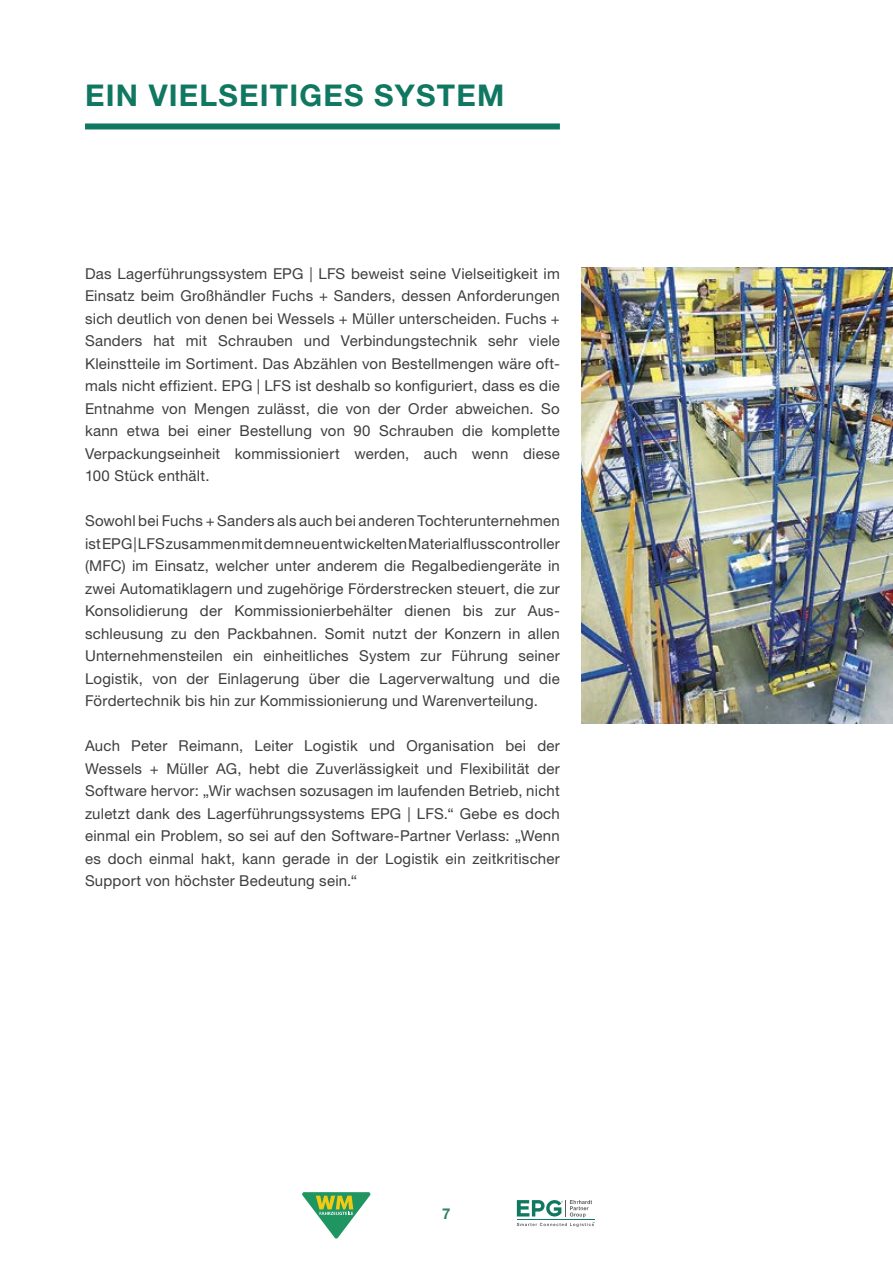
<style>
.page{position:relative;width:893px;height:1263px;background:#fff}
.page>*{position:absolute;margin:0;border:0;box-sizing:border-box;transform-origin:0 0}
.t1{font:700 30px "Helvetica Neue LT Pro";letter-spacing:.04em;color:#107760}
.t2{font:15px/22.5px "Helvetica Neue LT Pro";letter-spacing:.015em;color:#3f3e3e;text-align:justify}
.t3{font:700 15px "Helvetica Neue LT Pro";color:#33816c}
</style>
<div class="page">
<svg style="left:517px;top:1200px;width:77px;height:27px"></svg>
<svg style="left:302px;top:1192px;width:68px;height:46px"></svg>
<img style="left:581px;top:268px;width:312px;height:456px">
<div style="left:85px;top:123px;width:475px;height:6px;background:#107760"></div>
<h1 class="t1" style="left:85px;top:77px;width:421px">EIN VIELSEITIGES SYSTEM</h1>
<p class="t2" style="left:85px;top:262px;width:476px">Das Lagerführungssystem EPG | LFS beweist seine Vielseitigkeit im Einsatz beim Großhändler Fuchs + Sanders, dessen Anforderungen sich deutlich von denen bei Wessels + Müller unterscheiden. Fuchs + Sanders hat mit Schrauben und Verbindungstechnik sehr viele Kleinstteile im Sortiment. Das Abzählen von Bestellmengen wäre oft&shy;mals nicht effizient. EPG | LFS ist deshalb so konfiguriert, dass es die Entnahme von Mengen zulässt, die von der Order abweichen. So kann etwa bei einer Bestellung von 90 Schrauben die komplette Verpackungseinheit kommissioniert werden, auch wenn diese 100 Stück enthält.</p>
<p class="t2" style="left:85px;top:509px;width:476px">Sowohl bei Fuchs + Sanders als auch bei anderen Tochterunternehmen ist EPG | LFS zusammen mit dem neu entwickelten Materialflusscontroller (MFC) im Einsatz, welcher unter anderem die Regalbediengeräte in zwei Automatiklagern und zugehörige Förderstrecken steuert, die zur Konsolidierung der Kommissionierbehälter dienen bis zur Aus&shy;schleusung zu den Packbahnen. Somit nutzt der Konzern in allen Unternehmensteilen ein einheitliches System zur Führung seiner Logistik, von der Einlagerung über die Lagerverwaltung und die Fördertechnik bis hin zur Kommissionierung und Warenverteilung.</p>
<p class="t2" style="left:85px;top:734px;width:476px">Auch Peter Reimann, Leiter Logistik und Organisation bei der Wessels + Müller AG, hebt die Zuverlässigkeit und Flexibilität der Software hervor: „Wir wachsen sozusagen im laufenden Betrieb, nicht zuletzt dank des Lagerführungssystems EPG | LFS.“ Gebe es doch einmal ein Problem, so sei auf den Software-Partner Verlass: „Wenn es doch einmal hakt, kann gerade in der Logistik ein zeitkritischer Support von höchster Bedeutung sein.“</p>
<p class="t3" style="left:442px;top:1205px;width:10px">7</p>
</div>
